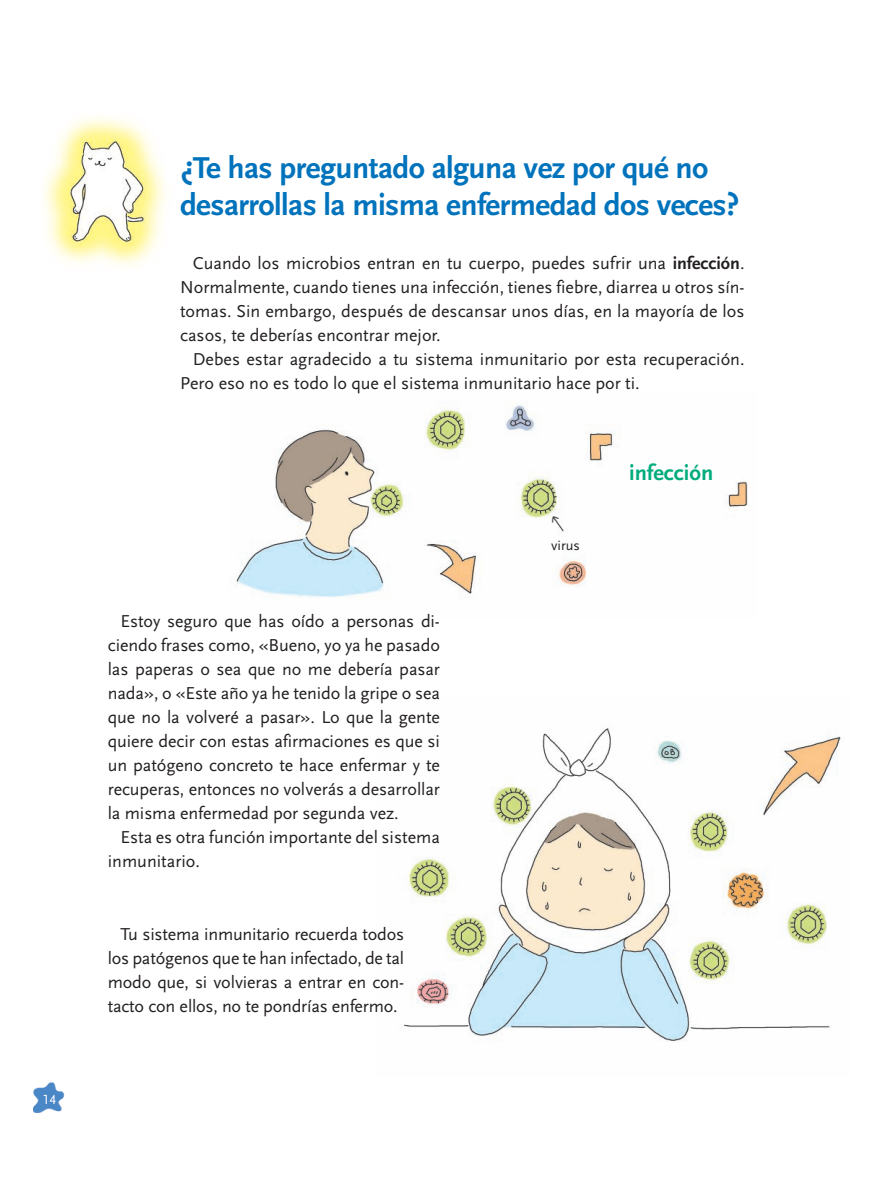
<style>
.page{position:relative;width:893px;height:1191px;background:#fff}
.page>*{position:absolute;margin:0;border:0;box-sizing:border-box;transform-origin:0 0}
.t1{font:700 31.5px/37.2px "Scala Sans Pro";letter-spacing:-.015em;color:#0073bc}
.t2{font:700 22.5px "Scala Sans Pro";color:#00ac7c}
.t3{font:18px/24px "Scala Sans Pro";color:#231f20;text-align:justify}
.t4{font:14.25px "Scala Sans Pro";color:#231f20}
.t5{font:13.8px "Scala Sans Caps Unknown";color:#fff}
.s1{font-weight:700}
</style>
<div class="page">
<img style="left:34px;top:1082px;width:31px;height:30px">
<img style="left:44px;top:116px;width:121px;height:149px">
<img style="left:235px;top:405px;width:513px;height:192px">
<img style="left:403px;top:728px;width:438px;height:314px">
<p class="t5" style="left:43px;top:1095px;width:15px">14</p>
<h1 class="t1" style="left:180px;top:153px;width:561px">¿Te has preguntado alguna vez por qué no desarrollas la misma enfermedad dos veces?</h1>
<p class="t3" style="left:180px;top:253px;width:566px;text-indent:13px">Cuando los microbios entran en tu cuerpo, puedes sufrir una <span class="s1">infección</span>.<br>Normalmente, cuando tienes una infección, tienes fiebre, diarrea u otros sín&shy;tomas. Sin embargo, después de descansar unos días, en la mayoría de los casos, te deberías encontrar mejor.</p>
<p class="t3" style="left:180px;top:349px;width:566px;text-indent:13px">Debes estar agradecido a tu sistema inmunitario por esta recuperación.<br>Pero eso no es todo lo que el sistema inmunitario hace por ti.</p>
<p class="t3" style="left:108px;top:611px;width:334px;text-indent:13px">Estoy seguro que has oído a personas di&shy;ciendo frases como, «Bueno, yo ya he pasado las paperas o sea que no me debería pasar nada», o «Este año ya he tenido la gripe o sea que no la volveré a pasar». Lo que la gente quiere decir con estas afirmaciones es que si un patógeno concreto te hace enfermar y te recuperas, entonces no volverás a desarrollar la misma enfermedad por segunda vez.</p>
<p class="t3" style="left:108px;top:827px;width:334px;text-indent:13px">Esta es otra función importante del sistema inmunitario.</p>
<p class="t3" style="left:108px;top:924px;width:298px;text-indent:13px">Tu sistema inmunitario recuerda todos los patógenos que te han infectado, de tal modo que, si volvieras a entrar en con&shy;tacto con ellos, no te pondrías enfermo.</p>
<p class="t4" style="left:551px;top:541px;width:30px">virus</p>
<p class="t2" style="left:629px;top:465px;width:86px">infección</p>
</div>
